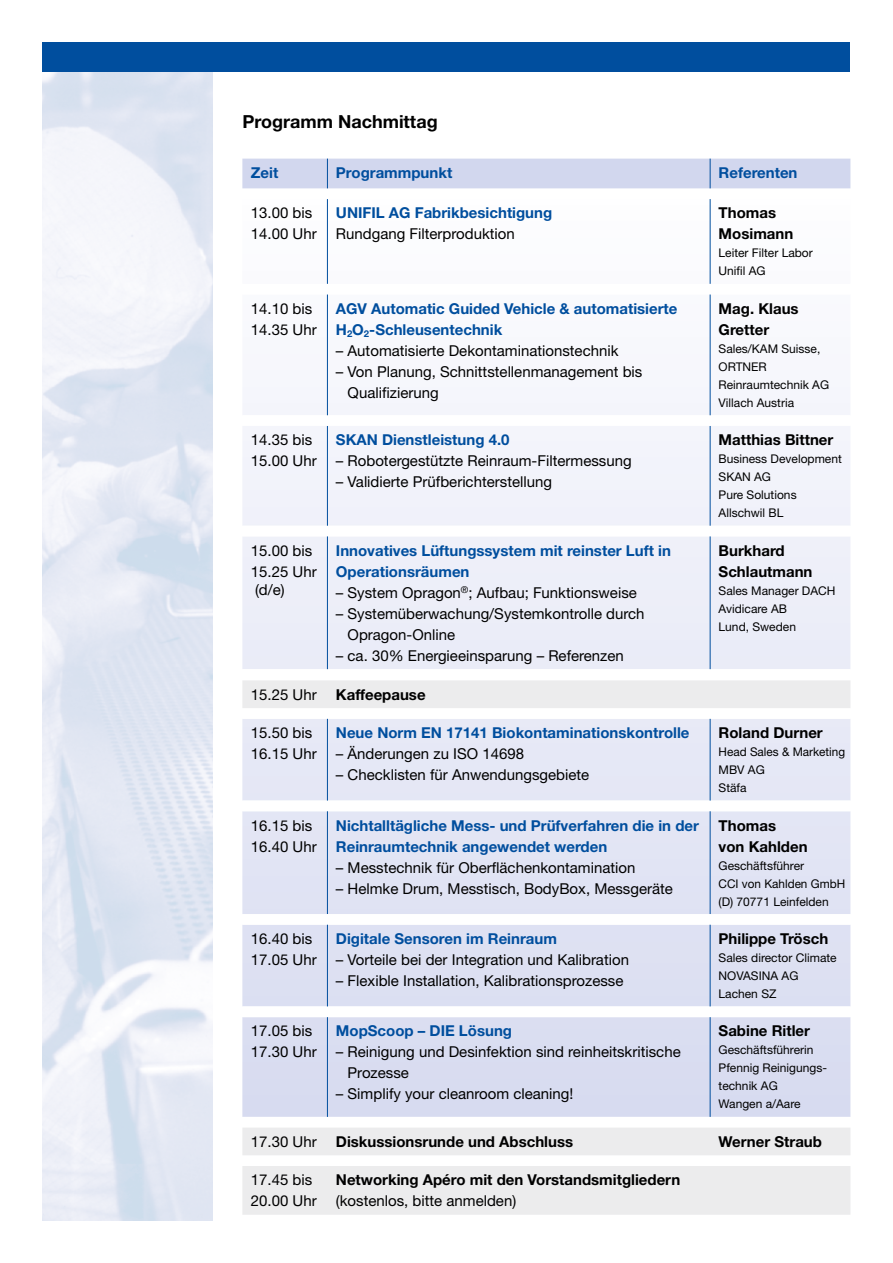
<style>
.page{position:relative;width:893px;height:1263px;background:#fff}
.page>*{position:absolute;margin:0;border:0;box-sizing:border-box;transform-origin:0 0}
.t1{font:700 18px "Helvetica Neue LT Std";color:#000}
.t2{font:15px/21px "Helvetica Neue LT Std";color:#000}
.t3{font:700 15px/21px "Helvetica Neue LT Std";color:#004e9e}
.t4{font:700 15px/21px "Helvetica Neue LT Std";color:#000}
.t5{font:12px/18px "Helvetica Neue LT Std";color:#000}
</style>
<div class="page">
<div style="left:43px;top:43px;width:807px;height:29px;background:#004e9e"></div>
<div style="left:242px;top:294px;width:608px;height:376px;background:#f2f3fb"></div>
<svg style="left:242px;top:680px;width:608px;height:535px;background:#e5e7f3"></svg>
<hr style="left:710px;top:199px;width:1px;height:85px;background:#004e9e">
<hr style="left:710px;top:295px;width:1px;height:120px;background:#004e9e">
<hr style="left:710px;top:426px;width:1px;height:100px;background:#004e9e">
<hr style="left:710px;top:536px;width:1px;height:133px;background:#004e9e">
<hr style="left:710px;top:719px;width:1px;height:81px;background:#004e9e">
<hr style="left:710px;top:811px;width:1px;height:103px;background:#004e9e">
<hr style="left:710px;top:925px;width:1px;height:81px;background:#004e9e">
<hr style="left:710px;top:1017px;width:1px;height:100px;background:#004e9e">
<div style="left:242px;top:159px;width:608px;height:29px;background:#d2d7ee"></div>
<hr style="left:327px;top:199px;width:1px;height:85px;background:#004e9e">
<hr style="left:327px;top:295px;width:1px;height:120px;background:#004e9e">
<hr style="left:327px;top:426px;width:1px;height:100px;background:#004e9e">
<hr style="left:327px;top:536px;width:1px;height:133px;background:#004e9e">
<hr style="left:327px;top:719px;width:1px;height:81px;background:#004e9e">
<hr style="left:327px;top:811px;width:1px;height:103px;background:#004e9e">
<hr style="left:327px;top:925px;width:1px;height:81px;background:#004e9e">
<hr style="left:327px;top:1017px;width:1px;height:100px;background:#004e9e">
<p class="t1" style="left:242px;top:110px;width:197px">Programm Nachmittag</p>
<p class="t3" style="left:251px;top:162px;width:29px">Zeit</p>
<p class="t3" style="left:336px;top:162px;width:118px">Programmpunkt</p>
<p class="t3" style="left:719px;top:162px;width:80px">Referenten</p>
<p class="t2" style="left:251px;top:202px;width:67px">13.00 bis<br>14.00 Uhr</p>
<p class="t3" style="left:336px;top:202px;width:218px">UNIFIL AG Fabrikbesichtigung</p>
<p class="t4" style="left:719px;top:202px;width:76px">Thomas<br>Mosimann</p>
<p class="t5" style="left:719px;top:244px;width:96px">Leiter Filter Labor<br>Unifil AG</p>
<p class="t2" style="left:336px;top:223px;width:180px">Rundgang Filterproduktion</p>
<p class="t2" style="left:251px;top:298px;width:67px">14.10 bis<br>14.35 Uhr</p>
<p class="t3" style="left:336px;top:298px;width:343px">AGV Automatic Guided Vehicle &amp; automatisierte<br>H<sub>2</sub>O<sub>2</sub>-Schleusentechnik</p>
<p class="t2" style="left:336px;top:340px;width:284px">– Automatisierte Dekontaminationstechnik</p>
<p class="t2" style="left:348px;top:361px;width:296px;text-indent:-12px">– Von Planung, Schnittstellenmanagement bis<br>Qualifizierung</p>
<p class="t2" style="left:251px;top:429px;width:67px">14.35 bis<br>15.00 Uhr</p>
<p class="t3" style="left:336px;top:429px;width:175px">SKAN Dienstleistung 4.0</p>
<p class="t2" style="left:336px;top:450px;width:297px">– Robotergestützte Reinraum-Filtermessung</p>
<p class="t2" style="left:336px;top:471px;width:218px">– Validierte Prüfberichterstellung</p>
<p class="t2" style="left:251px;top:540px;width:67px">15.00 bis<br>15.25 Uhr</p>
<p class="t2" style="left:255px;top:579px;width:31px">(d/e)</p>
<p class="t3" style="left:336px;top:539px;width:336px">Innovatives Lüftungssystem mit reinster Luft in<br>Operationsräumen</p>
<p class="t2" style="left:336px;top:582px;width:302px">– System Opragon<sup>®</sup>; Aufbau; Funktionsweise</p>
<p class="t2" style="left:348px;top:603px;width:299px;text-indent:-12px">– Systemüberwachung/Systemkontrolle durch<br>Opragon-Online</p>
<p class="t2" style="left:336px;top:645px;width:289px">– ca. 30% Energieeinsparung – Referenzen</p>
<p class="t2" style="left:251px;top:684px;width:67px">15.25 Uhr</p>
<p class="t4" style="left:336px;top:683px;width:91px">Kaffeepause</p>
<p class="t2" style="left:251px;top:722px;width:67px">15.50 bis<br>16.15 Uhr</p>
<p class="t3" style="left:336px;top:722px;width:355px">Neue Norm EN 17141 Biokontaminationskontrolle</p>
<p class="t2" style="left:336px;top:743px;width:190px">– Änderungen zu ISO 14698</p>
<p class="t2" style="left:336px;top:764px;width:255px">– Checklisten für Anwendungsgebiete</p>
<p class="t2" style="left:251px;top:814px;width:67px">16.15 bis<br>16.40 Uhr</p>
<p class="t3" style="left:336px;top:814px;width:364px">Nichtalltägliche Mess- und Prüfverfahren die in der<br>Reinraumtechnik angewendet werden</p>
<p class="t2" style="left:336px;top:856px;width:301px">– Messtechnik für Oberflächenkontamination</p>
<p class="t2" style="left:336px;top:877px;width:339px">– Helmke Drum, Messtisch, BodyBox, Messgeräte</p>
<p class="t2" style="left:251px;top:928px;width:67px">16.40 bis<br>17.05 Uhr</p>
<p class="t3" style="left:336px;top:928px;width:223px">Digitale Sensoren im Reinraum</p>
<p class="t2" style="left:336px;top:949px;width:295px">– Vorteile bei der Integration und Kalibration</p>
<p class="t2" style="left:336px;top:970px;width:289px">– Flexible Installation, Kalibrationsprozesse</p>
<p class="t2" style="left:251px;top:1020px;width:67px">17.05 bis<br>17.30 Uhr</p>
<p class="t3" style="left:336px;top:1020px;width:178px">MopScoop – DIE Lösung</p>
<p class="t2" style="left:348px;top:1041px;width:335px;text-indent:-12px">– Reinigung und Desinfektion sind reinheitskritische<br>Prozesse</p>
<p class="t2" style="left:336px;top:1083px;width:239px">– Simplify your cleanroom cleaning!</p>
<p class="t4" style="left:719px;top:298px;width:81px">Mag. Klaus<br>Gretter</p>
<p class="t5" style="left:719px;top:339px;width:112px">Sales/KAM Suisse,<br>ORTNER<br>Reinraumtechnik AG<br>Villach Austria</p>
<p class="t4" style="left:719px;top:429px;width:116px">Matthias Bittner</p>
<p class="t5" style="left:719px;top:450px;width:125px">Business Development<br>SKAN AG<br>Pure Solutions<br>Allschwil BL</p>
<p class="t4" style="left:719px;top:539px;width:95px">Burkhard<br>Schlautmann</p>
<p class="t5" style="left:719px;top:581px;width:118px">Sales Manager DACH<br>Avidicare AB<br>Lund, Sweden</p>
<p class="t4" style="left:719px;top:722px;width:106px">Roland Durner</p>
<p class="t5" style="left:719px;top:743px;width:128px">Head Sales &amp; Marketing<br>MBV AG<br>Stäfa</p>
<p class="t4" style="left:719px;top:814px;width:90px">Thomas<br>von Kahlden</p>
<p class="t5" style="left:719px;top:856px;width:128px">Geschäftsführer<br>CCI von Kahlden GmbH (D) 70771 Leinfelden</p>
<p class="t4" style="left:719px;top:928px;width:111px">Philippe Trösch</p>
<p class="t5" style="left:719px;top:948px;width:120px">Sales director Climate<br>NOVASINA AG<br>Lachen SZ</p>
<p class="t4" style="left:719px;top:1020px;width:93px">Sabine Ritler</p>
<p class="t5" style="left:719px;top:1041px;width:110px">Geschäftsführerin<br>Pfennig Reinigungs&shy;technik AG<br>Wangen a/Aare</p>
<p class="t2" style="left:251px;top:1131px;width:67px">17.30 Uhr</p>
<p class="t4" style="left:336px;top:1130px;width:239px">Diskussionsrunde und Abschluss</p>
<p class="t4" style="left:719px;top:1130px;width:105px">Werner Straub</p>
<p class="t2" style="left:251px;top:1169px;width:67px">17.45 bis<br>20.00 Uhr</p>
<p class="t4" style="left:336px;top:1169px;width:346px">Networking Apéro mit den Vorstandsmitgliedern</p>
<p class="t2" style="left:336px;top:1190px;width:182px">(kostenlos, bitte anmelden)</p>
</div>
